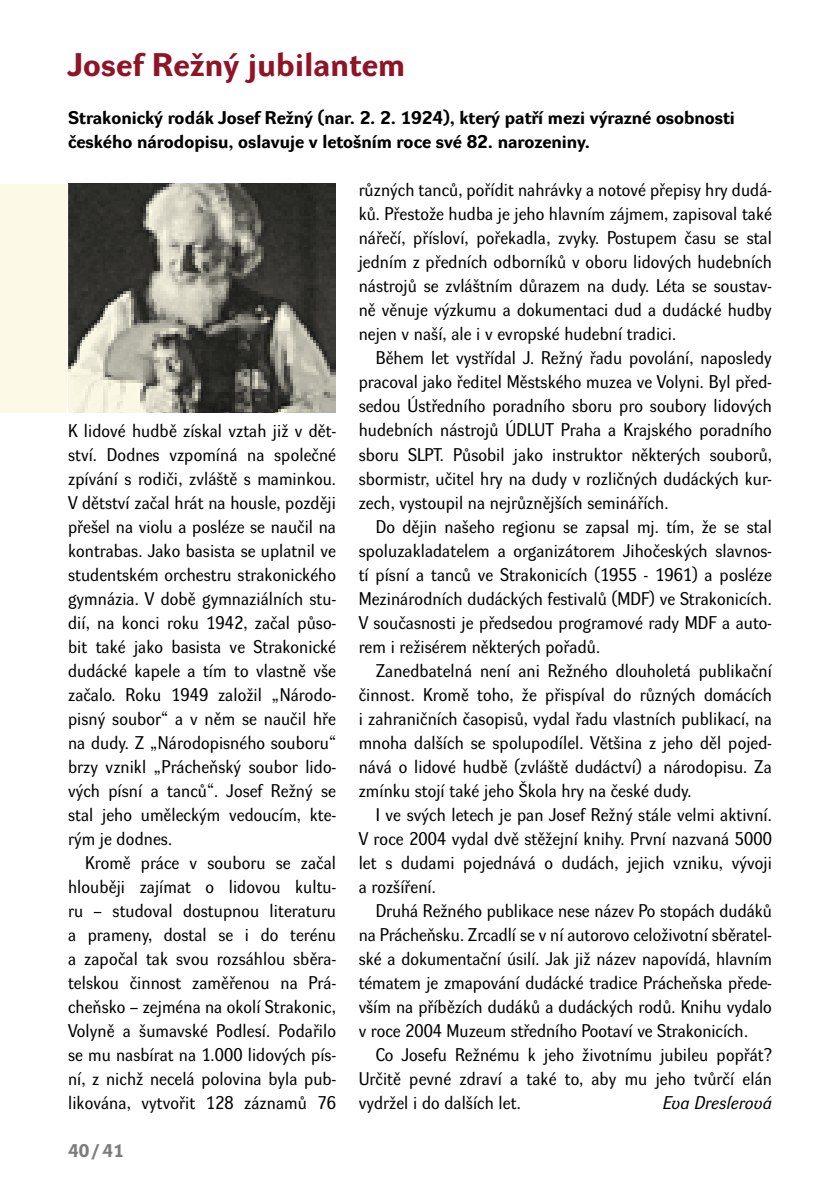
<style>
.page{position:relative;width:840px;height:1191px;background:#fff}
.page>*{position:absolute;margin:0;border:0;box-sizing:border-box;transform-origin:0 0}
.t1{font:700 32px "Dyna Grotesk RECE";letter-spacing:.01em;color:#8f1526}
.t2{font:18px/24px "Dyna Grotesk RCE";letter-spacing:.005em;color:#000;text-align:justify}
.t3{font:700 18px/24px "Dyna Grotesk RECE";color:#000}
.t4{font:italic 18px "Dyna Grotesk RCE";letter-spacing:.01em;color:#000}
.t5{font:700 18px "Dyna Grotesk RECE";color:#7c7c7c}
</style>
<div class="page">
<svg style="left:0;top:184px;width:336px;height:228px"></svg>
<hr style="left:67px;top:172px;width:1px;height:245px;background:#fff">
<h1 class="t1" style="left:68px;top:47px;width:338px">Josef Režný jubilantem</h1>
<p class="t3" style="left:68px;top:108px;width:668px">Strakonický rodák Josef Režný (nar. 2. 2. 1924), který patří mezi výrazné osobnosti českého národopisu, oslavuje v letošním roce své 82. narozeniny.</p>
<p class="t2" style="left:68px;top:420px;width:269px">K lidové hudbě získal vztah již v dět&shy;ství. Dodnes vzpomíná na společné zpívání s rodiči, zvláště s maminkou.<br>V dětství začal hrát na housle, později přešel na violu a posléze se naučil na kontrabas. Jako basista se uplatnil ve studentském orchestru strakonického gymnázia. V době gymnaziálních stu&shy;dií, na konci roku 1942, začal půso&shy;bit také jako basista ve Strakonické dudácké kapele a tím to vlastně vše začalo. Roku 1949 založil „Národo&shy;pisný soubor“ a v něm se naučil hře na dudy. Z „Národopisného souboru“ brzy vznikl „Prácheňský soubor lido&shy;vých písní a tanců“. Josef Režný se stal jeho uměleckým vedoucím, kte&shy;rým je dodnes.</p>
<p class="t2" style="left:68px;top:852px;width:269px;text-indent:17px">Kromě práce v souboru se začal hlouběji zajímat o lidovou kultu&shy;ru – studoval dostupnou literaturu a prameny, dostal se i do terénu a započal tak svou rozsáhlou sběra&shy;telskou činnost zaměřenou na Prá&shy;cheňsko – zejména na okolí Strakonic, Volyně a šumavské Podlesí. Podařilo se mu nasbírat na 1.000 lidových pís&shy;ní, z nichž necelá polovina byla pub&shy;likována, vytvořit 128 záznamů 76</p>
<p class="t5" style="left:68px;top:1140px;width:57px">40/ 41</p>
<p class="t2" style="left:358px;top:180px;width:414px">různých tanců, pořídit nahrávky a notové přepisy hry dudá&shy;ků. Přestože hudba je jeho hlavním zájmem, zapisoval také nářečí, přísloví, pořekadla, zvyky. Postupem času se stal jedním z předních odborníků v oboru lidových hudebních nástrojů se zvláštním důrazem na dudy. Léta se soustav&shy;ně věnuje výzkumu a dokumentaci dud a dudácké hudby nejen v naší, ale i v evropské hudební tradici.</p>
<p class="t2" style="left:358px;top:348px;width:414px;text-indent:17px">Během let vystřídal J. Režný řadu povolání, naposledy pracoval jako ředitel Městského muzea ve Volyni. Byl před&shy;sedou Ústředního poradního sboru pro soubory lidových hudebních nástrojů ÚDLUT Praha a Krajského poradního sboru SLPT. Působil jako instruktor některých souborů, sbormistr, učitel hry na dudy v rozličných dudáckých kur&shy;zech, vystoupil na nejrůznějších seminářích.</p>
<p class="t2" style="left:358px;top:516px;width:414px;text-indent:17px">Do dějin našeho regionu se zapsal mj. tím, že se stal spoluzakladatelem a organizátorem Jihočeských slavnos&shy;tí písní a tanců ve Strakonicích (1955 - 1961) a posléze Mezinárodních dudáckých festivalů (MDF) ve Strakonicích.<br>V současnosti je předsedou programové rady MDF a auto&shy;rem i režisérem některých pořadů.</p>
<p class="t2" style="left:358px;top:660px;width:414px;text-indent:17px">Zanedbatelná není ani Režného dlouholetá publikační činnost. Kromě toho, že přispíval do různých domácích i zahraničních časopisů, vydal řadu vlastních publikací, na mnoha dalších se spolupodílel. Většina z jeho děl pojed&shy;nává o lidové hudbě (zvláště dudáctví) a národopisu. Za zmínku stojí také jeho Škola hry na české dudy.</p>
<p class="t2" style="left:358px;top:804px;width:414px;text-indent:17px">I ve svých letech je pan Josef Režný stále velmi aktivní.<br>V roce 2004 vydal dvě stěžejní knihy. První nazvaná 5000 let s dudami pojednává o dudách, jejich vzniku, vývoji a rozšíření.</p>
<p class="t2" style="left:358px;top:900px;width:414px;text-indent:17px">Druhá Režného publikace nese název Po stopách dudáků na Prácheňsku. Zrcadlí se v ní autorovo celoživotní sběratel&shy;ské a dokumentační úsilí. Jak již název napovídá, hlavním tématem je zmapování dudácké tradice Prácheňska přede&shy;vším na příbězích dudáků a dudáckých rodů. Knihu vydalo v roce 2004 Muzeum středního Pootaví ve Strakonicích.</p>
<p class="t2" style="left:358px;top:1044px;width:414px;text-indent:17px">Co Josefu Režnému k jeho životnímu jubileu popřát?<br>Určitě pevné zdraví a také to, aby mu jeho tvůrčí elán vydržel i do dalších let.</p>
<p class="t4" style="left:662px;top:1091px;width:110px">Eva Dreslerová</p>
</div>
